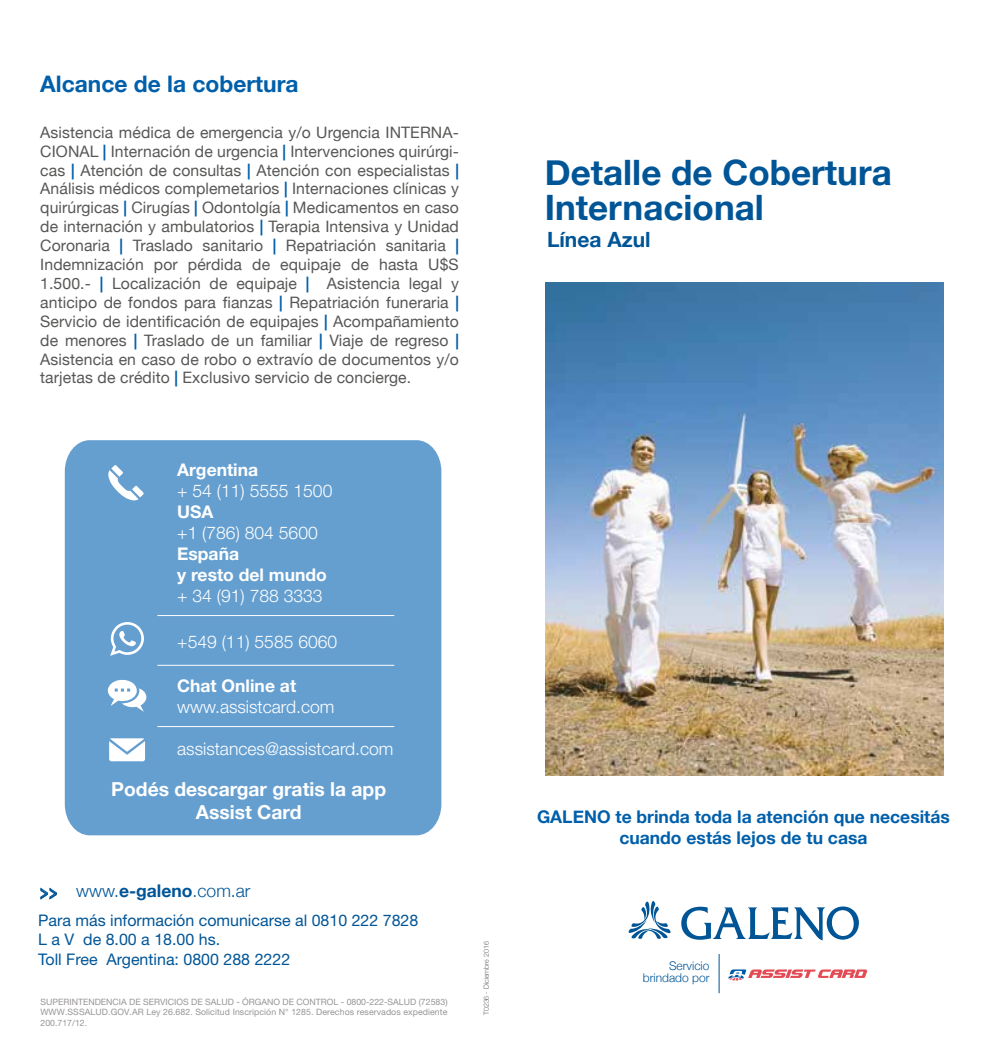
<style>
.page{position:relative;width:993px;height:1042px;background:#fff}
.page>*{position:absolute;margin:0;border:0;box-sizing:border-box;transform-origin:0 0}
.t1{font:700 35px/35px "Helvetica Neue";color:#005597}
.t2{font:700 22.75px "Helvetica Neue";color:#005faa}
.t3{font:700 21px "Helvetica Neue";color:#005597}
.t4{font:700 19.25px/23.1px "Helvetica Neue";color:#fff;text-align:center}
.t5{font:300 17.5px "Helvetica Neue";color:#fff}
.t6{font:700 17.5px/21px "Helvetica Neue";color:#005faa;text-align:center}
.t7{font:700 17.5px/21px "Helvetica Neue";color:#fff}
.t8{font:300 17.5px "Helvetica Neue";color:#005597}
.t9{font:15.92px/19.2px "Helvetica Neue";color:#005597}
.t10{font:15.75px/18.9px "Helvetica Neue";letter-spacing:.005em;color:#575756;text-align:justify}
.t11{font:300 11.9px/11.9px "Helvetica Neue";color:#005597;text-align:right}
.t12{font:8.75px/10.5px "Helvetica Neue";letter-spacing:.01em;color:#989496;text-align:justify}
.t13{font:300 7px "Helvetica Neue";color:#646363}
.s1{font-weight:700;color:#005faa}
.s2{font-family:"Frutiger";font-weight:400;font-size:19.6px}
.s3{font-weight:700}
</style>
<div class="page">
<div style="left:65px;top:440px;width:376px;height:395px;background:#659fd0"></div>
<svg style="left:628px;top:901px;width:42px;height:38px"></svg>
<svg style="left:681px;top:906px;width:177px;height:34px"></svg>
<hr style="left:718px;top:954px;width:1px;height:39px;background:#005597">
<svg style="left:40px;top:887px;width:17px;height:13px"></svg>
<svg style="left:728px;top:969px;width:138px;height:11px"></svg>
<img style="left:545px;top:283px;width:398px;height:492px">
<hr style="left:157px;top:615px;width:237px;height:1px;background:#fff">
<hr style="left:157px;top:665px;width:237px;height:1px;background:#fff">
<hr style="left:157px;top:726px;width:237px;height:1px;background:#fff">
<svg style="left:110px;top:622px;width:34px;height:34px"></svg>
<svg style="left:109px;top:738px;width:36px;height:23px"></svg>
<svg style="left:108px;top:679px;width:38px;height:33px"></svg>
<svg style="left:108px;top:465px;width:36px;height:35px"></svg>
<h2 class="t2" style="left:40px;top:69px;width:260px">Alcance de la cobertura</h2>
<p class="t10" style="left:40px;top:122px;width:420px">Asistencia médica de emergencia y/o Urgencia INTERNA-CIONAL <span class="s1">|</span> Internación de urgencia <span class="s1">|</span> Intervenciones quirúrgi&shy;cas <span class="s1">|</span> Atención de consultas <span class="s1">|</span> Atención con especialistas <span class="s1">| </span>Análisis médicos complemetarios <span class="s1">|</span> Internaciones clínicas y quirúrgicas <span class="s1">|</span> Cirugías <span class="s1">|</span> Odontolgía <span class="s1">|</span> Medicamentos en caso de internación y ambulatorios <span class="s1">|</span> Terapia Intensiva y Unidad Coronaria <span class="s1">|</span> Traslado sanitario <span class="s1">|</span> Repatriación sanitaria <span class="s1">| </span>Indemnización por pérdida de equipaje de hasta U$S 1.500.- <span class="s1">|</span> Localización de equipaje <span class="s1">|</span> Asistencia legal y anticipo de fondos para fianzas <span class="s1">|</span> Repatriación funeraria <span class="s1">| </span>Servicio de identificación de equipajes <span class="s1">|</span> Acompañamiento de menores <span class="s1">|</span> Traslado de un familiar <span class="s1">|</span> Viaje de regreso <span class="s1">| </span>Asistencia en caso de robo o extravío de documentos y/o tarjetas de crédito <span class="s1">|</span> Exclusivo servicio de concierge.</p>
<p class="t7" style="left:177px;top:459px;width:82px">Argentina</p>
<p class="t5" style="left:177px;top:480px;width:157px">+ 54 (11) 5555 1500</p>
<p class="t7" style="left:177px;top:501px;width:38px">USA</p>
<p class="t5" style="left:177px;top:522px;width:142px">+1 (786) 804 5600</p>
<p class="t7" style="left:177px;top:543px;width:151px">España<br>y resto del mundo</p>
<p class="t5" style="left:177px;top:585px;width:147px">+ 34 (91) 788 3333</p>
<p class="t5" style="left:177px;top:631px;width:161px">+549 (11) 5585 6060</p>
<p class="t7" style="left:177px;top:674px;width:120px">Chat Online at</p>
<p class="t5" style="left:177px;top:695px;width:159px">www.assistcard.com</p>
<p class="t5" style="left:177px;top:738px;width:218px">assistances@assistcard.com</p>
<p class="t4" style="left:111px;top:777px;width:276px">Podés descargar gratis la app<br>Assist Card</p>
<p class="t8" style="left:40px;top:880px;width:211px"><span class="s2">&gt;&gt;</span> www.<span class="s3">e-galeno</span>.com.ar</p>
<p class="t9" style="left:38px;top:910px;width:381px">Para más información comunicarse al 0810 222 7828<br>L a V de 8.00 a 18.00 hs.<br>Toll Free Argentina: 0800 288 2222</p>
<p class="t12" style="left:40px;top:996px;width:408px">SUPERINTENDENCIA DE SERVICIOS DE SALUD - ÓRGANO DE CONTROL - 0800-222-SALUD (72583)<br>WWW.SSSALUD.GOV.AR Ley 26.682. Solicitud Inscripción N° 1285. Derechos reservados expediente 200.717/12.</p>
<p class="t13" style="left:482px;top:1015px;width:75px;rotate:-90deg">T0236 - Diciembre 2016</p>
<h1 class="t1" style="left:544px;top:154px;width:348px">Detalle de Cobertura<br>Internacional</h1>
<h3 class="t3" style="left:547px;top:227px;width:105px">Línea Azul</h3>
<p class="t6" style="left:537px;top:806px;width:414px">GALENO te brinda toda la atención que necesitás cuando estás lejos de tu casa</p>
<p class="t11" style="left:642px;top:960px;width:68px">Servicio brindado por</p>
</div>
